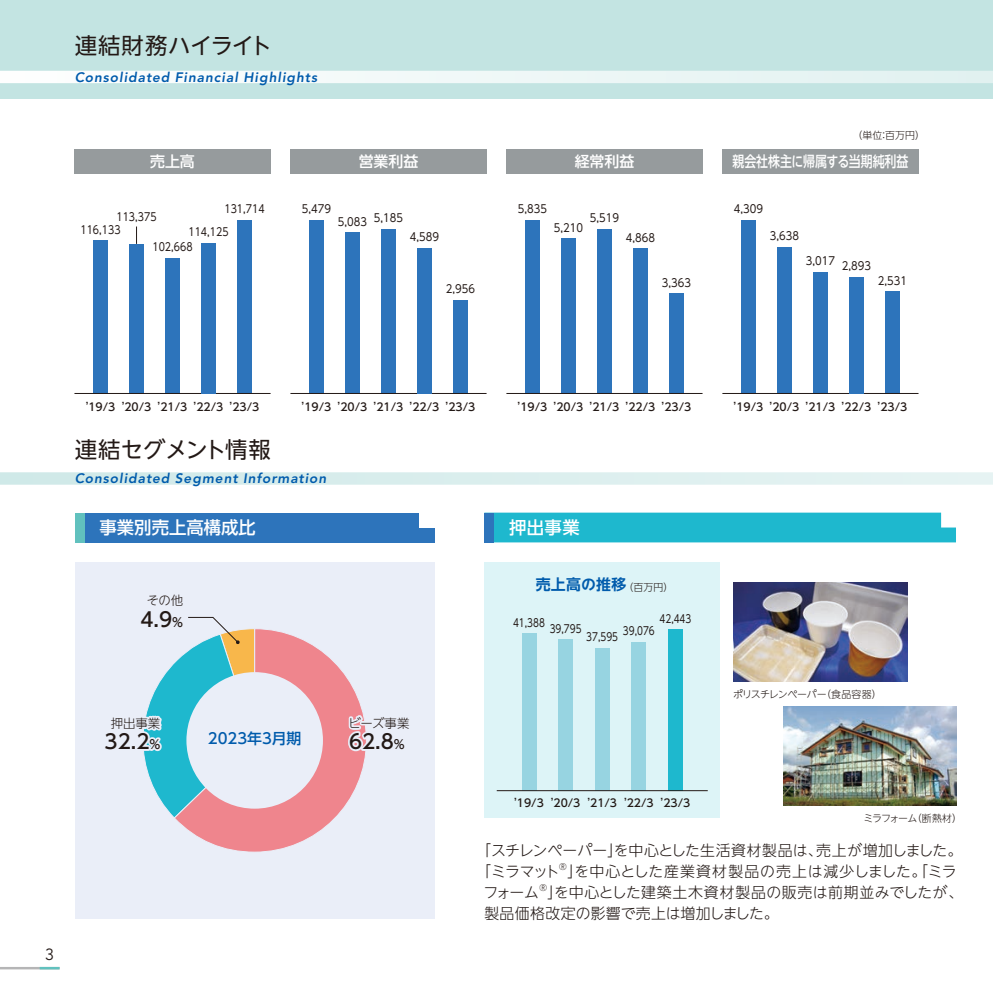
<style>
.page{position:relative;width:993px;height:993px;background:#fff}
.page>*{position:absolute;margin:0;border:0;box-sizing:border-box;transform-origin:0 0}
.t1{font:22.4px "UD Shin Go NT Pro";letter-spacing:-.005em;color:#231916}
.t2{font:500 19.78px "UD Shin Go NT Pro";color:#231916}
.t3{font:500 17.32px "UD Shin Go NT Pro";color:#fff}
.t4{font:16.1px "Avenir";color:#231916}
.t5{font:300 14.88px/21.2px "UD Shin Go NT Pro";letter-spacing:.015em;color:#231916}
.t6{font:300 14.88px/21.2px "UD Shin Go NT Pro";letter-spacing:-.005em;color:#231916}
.t7{font:300 14.88px "UD Shin Go NT Pro";letter-spacing:.05em;color:#231916}
.t8{font:500 14.88px "UD Shin Go NT Pro";color:#fff;scale:.8 1}
.t9{font:500 14.88px "UD Shin Go NT Pro";color:#fff}
.t10{font:700 14.88px "UD Shin Go NT Pro De";letter-spacing:.02em;color:#005bac}
.t11{font:500 14.88px "UD Shin Go NT Pro";color:#005bac}
.t12{font:italic 800 13.65px "Avenir";letter-spacing:.07em;color:#005bac}
.t13{font:300 12.42px "UD Shin Go NT Pro";color:#231916}
.t14{font:11.2px "UD Shin Go NT Pro";color:#231916;scale:.9 1}
.t15{font:11.2px "UD Shin Go NT Pro";color:#231916;scale:.85 1}
.t16{font:11.2px "UD Shin Go NT Pro";color:#231916;scale:.8 1}
.t17{font:500 10.85px "UD Shin Go NT Pro";color:#231916}
.t18{font:300 9.97px "UD Shin Go NT Pro";letter-spacing:-.025em;color:#231916}
.t19{font:300 9.97px "UD Shin Go NT Pro";letter-spacing:-.105em;color:#231916}
.t20{font:300 8.75px "UD Shin Go NT Pro";color:#231916}
.s1{font-family:"Hiragino UD Sans Std W5";font-weight:400}
.s2{font-size:12.42px}
.s3{font-family:"UD Shin Go NT Pro";font-weight:300;font-size:9.97px;color:#231916}
</style>
<div class="page">
<div style="left:0;top:0;width:992px;height:99px;background:#bde2df"></div>
<div style="left:484px;top:562px;width:236px;height:255px;background:#ddf4f7"></div>
<div style="left:594px;top:647px;width:15px;height:143px;background:#97d4e1"></div>
<div style="left:521px;top:633px;width:15px;height:157px;background:#97d4e1"></div>
<div style="left:558px;top:639px;width:15px;height:151px;background:#97d4e1"></div>
<div style="left:631px;top:642px;width:15px;height:148px;background:#97d4e1"></div>
<div style="left:667px;top:629px;width:15px;height:161px;background:#1eb8ce"></div>
<hr style="left:496px;top:790px;width:211px;height:1px;background:#231916">
<hr style="left:0;top:966px;width:60px;height:3px;background:#b5b5b6">
<hr style="left:40px;top:966px;width:20px;height:3px;background:#61c1be">
<svg style="left:0;top:71px;width:992px;height:12px;background:#eff7f7"></svg>
<div style="left:0;top:472px;width:992px;height:12px;background:#dbeeed"></div>
<div style="left:129px;top:244px;width:15px;height:149px;background:#2d74bb"></div>
<svg style="left:136px;top:226px;width:1px;height:18px"></svg>
<div style="left:237px;top:220px;width:15px;height:173px;background:#2d74bb"></div>
<div style="left:453px;top:299px;width:15px;height:94px;background:#2d74bb"></div>
<div style="left:668px;top:293px;width:15px;height:100px;background:#2d74bb"></div>
<div style="left:884px;top:291px;width:15px;height:102px;background:#2d74bb"></div>
<div style="left:165px;top:258px;width:15px;height:135px;background:#2d74bb"></div>
<div style="left:381px;top:229px;width:15px;height:164px;background:#2d74bb"></div>
<div style="left:597px;top:229px;width:14px;height:164px;background:#2d74bb"></div>
<div style="left:812px;top:272px;width:15px;height:121px;background:#2d74bb"></div>
<div style="left:93px;top:240px;width:15px;height:153px;background:#2d74bb"></div>
<div style="left:506px;top:149px;width:196px;height:25px;background:#969b9d"></div>
<div style="left:722px;top:149px;width:196px;height:25px;background:#969b9d"></div>
<div style="left:290px;top:149px;width:196px;height:25px;background:#969b9d"></div>
<div style="left:74px;top:149px;width:196px;height:25px;background:#969b9d"></div>
<div style="left:309px;top:220px;width:15px;height:173px;background:#2d74bb"></div>
<div style="left:345px;top:232px;width:15px;height:161px;background:#2d74bb"></div>
<hr style="left:74px;top:393px;width:196px;height:1px;background:#231916">
<div style="left:525px;top:220px;width:14px;height:173px;background:#2d74bb"></div>
<div style="left:561px;top:238px;width:14px;height:155px;background:#2d74bb"></div>
<div style="left:740px;top:220px;width:15px;height:173px;background:#2d74bb"></div>
<div style="left:776px;top:247px;width:15px;height:146px;background:#2d74bb"></div>
<hr style="left:290px;top:393px;width:196px;height:1px;background:#231916">
<hr style="left:506px;top:393px;width:196px;height:1px;background:#231916">
<hr style="left:722px;top:393px;width:196px;height:1px;background:#231916">
<div style="left:201px;top:243px;width:15px;height:150px;background:#2d74bb"></div>
<div style="left:417px;top:248px;width:15px;height:145px;background:#2d74bb"></div>
<div style="left:632px;top:248px;width:15px;height:145px;background:#2d74bb"></div>
<div style="left:848px;top:277px;width:15px;height:116px;background:#2d74bb"></div>
<div style="left:494px;top:512px;width:461px;height:30px;background:#1eb8ce"></div>
<div style="left:75px;top:562px;width:359px;height:356px;background:#eaeef8"></div>
<svg style="left:176px;top:629px;width:189px;height:223px"></svg>
<div style="left:75px;top:512px;width:359px;height:30px;background:#2d74bb"></div>
<div style="left:186px;top:672px;width:137px;height:136px;background:#eaeef8;border-radius:50%"></div>
<div style="left:75px;top:512px;width:10px;height:30px;background:#61c1be"></div>
<svg style="left:346px;top:711px;width:20px;height:43px"></svg>
<svg style="left:143px;top:616px;width:113px;height:203px"></svg>
<div style="left:419px;top:512px;width:18px;height:15px;background:#fff"></div>
<img style="left:783px;top:706px;width:173px;height:99px">
<img style="left:733px;top:582px;width:173px;height:99px">
<div style="left:484px;top:512px;width:10px;height:30px;background:#2d74bb"></div>
<h1 class="t1" style="left:75px;top:28px;width:199px">連結財務ハイライト</h1>
<p class="t12" style="left:75px;top:69px;width:244px">Consolidated Financial Highlights</p>
<p class="t18" style="left:852px;top:127px;width:74px">（単位：百万円）</p>
<h3 class="t9" style="left:150px;top:149px;width:46px">売上高</h3>
<h3 class="t9" style="left:358px;top:149px;width:61px">営業利益</h3>
<h3 class="t9" style="left:574px;top:149px;width:61px">経常利益</h3>
<h3 class="t8" style="left:732px;top:149px;width:221px">親会社株主に帰属する当期純利益</h3>
<p class="t14" style="left:302px;top:200px;width:34px">5,479</p>
<p class="t14" style="left:517px;top:200px;width:34px">5,835</p>
<p class="t15" style="left:224px;top:200px;width:49px">131,714</p>
<p class="t15" style="left:116px;top:207px;width:49px">113,375</p>
<p class="t14" style="left:374px;top:209px;width:34px">5,185</p>
<p class="t14" style="left:589px;top:209px;width:34px">5,519</p>
<p class="t14" style="left:338px;top:212px;width:34px">5,083</p>
<p class="t14" style="left:553px;top:218px;width:34px">5,210</p>
<p class="t15" style="left:80px;top:220px;width:49px">116,133</p>
<p class="t15" style="left:188px;top:223px;width:49px">114,125</p>
<p class="t14" style="left:410px;top:228px;width:34px">4,589</p>
<p class="t14" style="left:625px;top:228px;width:34px">4,868</p>
<p class="t15" style="left:152px;top:238px;width:49px">102,668</p>
<p class="t14" style="left:733px;top:200px;width:34px">4,309</p>
<p class="t14" style="left:769px;top:227px;width:34px">3,638</p>
<p class="t14" style="left:805px;top:252px;width:34px">3,017</p>
<p class="t14" style="left:841px;top:257px;width:34px">2,893</p>
<p class="t14" style="left:445px;top:280px;width:34px">2,956</p>
<p class="t14" style="left:661px;top:273px;width:34px">3,363</p>
<p class="t14" style="left:877px;top:271px;width:34px">2,531</p>
<h3 class="t4" style="left:45px;top:944px;width:10px">3</h3>
<p class="t17" style="left:86px;top:398px;width:103px"><span class="s1">ʼ</span>19/3 <span class="s1">ʼ</span>20/3 <span class="s1">ʼ</span>21/3</p>
<p class="t17" style="left:517px;top:398px;width:103px"><span class="s1">ʼ</span>19/3 <span class="s1">ʼ</span>20/3 <span class="s1">ʼ</span>21/3</p>
<p class="t17" style="left:733px;top:398px;width:103px"><span class="s1">ʼ</span>19/3 <span class="s1">ʼ</span>20/3 <span class="s1">ʼ</span>21/3</p>
<p class="t17" style="left:193px;top:398px;width:67px"><span class="s1">ʼ</span>22/3 <span class="s1">ʼ</span>23/3</p>
<p class="t17" style="left:409px;top:398px;width:67px"><span class="s1">ʼ</span>22/3 <span class="s1">ʼ</span>23/3</p>
<p class="t17" style="left:625px;top:398px;width:67px"><span class="s1">ʼ</span>22/3 <span class="s1">ʼ</span>23/3</p>
<p class="t17" style="left:841px;top:398px;width:67px"><span class="s1">ʼ</span>22/3 <span class="s1">ʼ</span>23/3</p>
<p class="t17" style="left:301px;top:398px;width:103px"><span class="s1">ʼ</span>19/3 <span class="s1">ʼ</span>20/3 <span class="s1">ʼ</span>21/3</p>
<h1 class="t1" style="left:75px;top:431px;width:197px">連結セグメント情報</h1>
<p class="t12" style="left:75px;top:470px;width:253px">Consolidated Segment Information</p>
<h3 class="t3" style="left:99px;top:513px;width:158px">事業別売上高構成比</h3>
<p class="t13" style="left:147px;top:590px;width:38px">その他</p>
<h2 class="t2" style="left:140px;top:602px;width:44px">4.9<span class="s2">%</span></h2>
<p class="t13" style="left:111px;top:713px;width:51px">押出事業</p>
<h2 class="t2" style="left:104px;top:725px;width:57px">32.2<span class="s2">%</span></h2>
<h3 class="t11" style="left:208px;top:726px;width:95px">2023年3月期</h3>
<p class="t13" style="left:348px;top:713px;width:62px">ビーズ事業</p>
<h2 class="t2" style="left:349px;top:725px;width:57px">62.8<span class="s2">%</span></h2>
<h3 class="t3" style="left:509px;top:513px;width:72px">押出事業</h3>
<h3 class="t10" style="left:535px;top:572px;width:139px">売上高の推移<span class="s3">（百万円）</span></h3>
<p class="t16" style="left:659px;top:609px;width:41px">42,443</p>
<p class="t16" style="left:513px;top:613px;width:41px">41,388</p>
<p class="t16" style="left:549px;top:619px;width:41px">39,795</p>
<p class="t16" style="left:622px;top:622px;width:41px">39,076</p>
<p class="t16" style="left:586px;top:627px;width:41px">37,595</p>
<p class="t17" style="left:514px;top:793px;width:104px"><span class="s1">ʼ</span>19/3 <span class="s1">ʼ</span>20/3 <span class="s1">ʼ</span>21/3</p>
<p class="t17" style="left:623px;top:793px;width:31px"><span class="s1">ʼ</span>22/3</p>
<p class="t17" style="left:660px;top:793px;width:31px"><span class="s1">ʼ</span>23/3</p>
<p class="t18" style="left:732px;top:685px;width:150px">ポリスチレンペーパー（食品容器）</p>
<p class="t19" style="left:863px;top:809px;width:100px">ミラフォーム（断熱材）</p>
<h3 class="t6" style="left:476px;top:838px;width:487px">「スチレンペーパー」を中心とした生活資材製品は、売上が増加しました。「ミラマット</h3>
<p class="t20" style="left:559px;top:859px;width:9px">®</p>
<h3 class="t7" style="left:567px;top:859px;width:391px">」を中心とした産業資材製品の売上は減少しました。「ミラ</h3>
<h3 class="t5" style="left:483px;top:881px;width:57px">フォーム</h3>
<p class="t20" style="left:539px;top:880px;width:9px">®</p>
<h3 class="t5" style="left:484px;top:881px;width:480px;text-indent:63px">」を中心とした建築土木資材製品の販売は前期並みでしたが、製品価格改定の影響で売上は増加しました。</h3>
</div>
